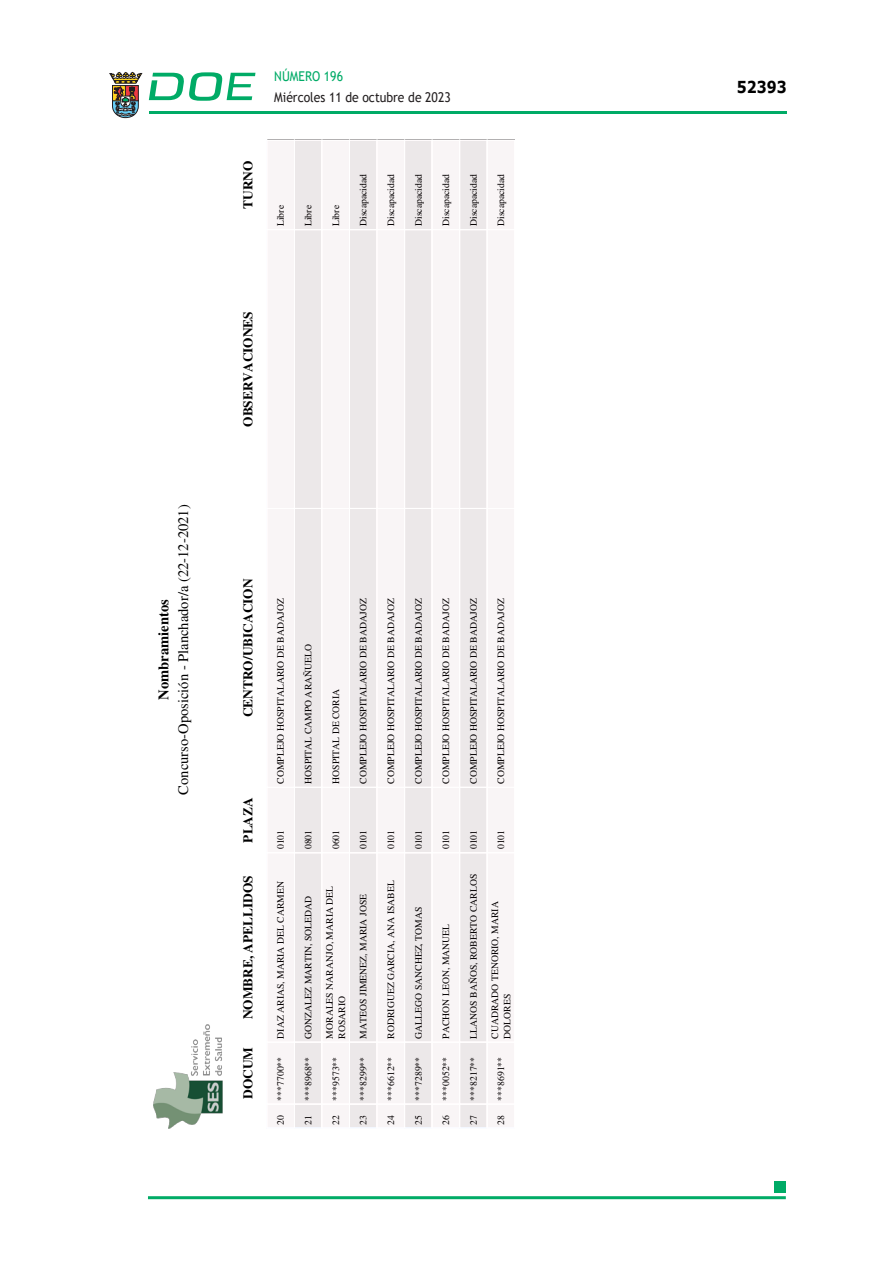
<style>
.page{position:relative;width:893px;height:1263px;background:#fff}
.page>*{position:absolute;margin:0;border:0;box-sizing:border-box;transform-origin:0 0}
.t1{font:700 16.5px "Verdana";color:#000;scale:.85 1}
.t2{font:14.55px/19.5px "PDFA Times";color:#000;text-align:center}
.t3{font:13.5px "Trebuchet MS";color:#231f20;scale:.9 1}
.t4{font:13.5px "Trebuchet MS";color:#00ab67;scale:.9 1}
.t5{font:700 13.35px "PDFA Times";color:#000}
.t6{font:9.75px/12.1px "PDFA Times";color:#000}
.s1{font-weight:700}
</style>
<div class="page">
<hr style="left:149px;top:111px;width:638px;height:3px;background:#00ab66">
<svg style="left:109px;top:72px;width:33px;height:46px"></svg>
<svg style="left:149px;top:72px;width:106px;height:29px"></svg>
<hr style="left:148px;top:1196px;width:638px;height:3px;background:#00ab66">
<div style="left:775px;top:1181px;width:11px;height:11px;background:#00ab66"></div>
<img style="left:153px;top:1025px;width:69px;height:103px">
<div style="left:294px;top:1103px;width:28px;height:25px;border:1px solid #fff"></div>
<div style="left:349px;top:1103px;width:29px;height:25px;border:1px solid #fff"></div>
<div style="left:404px;top:1103px;width:29px;height:25px;border:1px solid #fff"></div>
<div style="left:459px;top:1103px;width:29px;height:25px;border:1px solid #fff"></div>
<div style="left:267px;top:140px;width:247px;height:987px;background:linear-gradient(to right,#f4f0f1,#f4f0f1)"></div>
<p class="t2" style="left:154px;top:795px;width:292px;rotate:-90deg"><span class="s1">Nombramientos<br></span>Concurso-Oposición - Planchador/a (22-12-2021)</p>
<h3 class="t4" style="left:274px;top:67px;width:78px">NÚMERO 196</h3>
<h3 class="t3" style="left:274px;top:88px;width:198px">Miércoles 11 de octubre de 2023</h3>
<p class="t5" style="left:240px;top:209px;width:50px;rotate:-90deg">TURNO</p>
<p class="t6" style="left:275px;top:226px;width:23px;rotate:-90deg">Libre</p>
<p class="t6" style="left:302px;top:226px;width:23px;rotate:-90deg">Libre</p>
<p class="t6" style="left:330px;top:226px;width:23px;rotate:-90deg">Libre</p>
<p class="t6" style="left:357px;top:226px;width:54px;rotate:-90deg">Discapacidad</p>
<p class="t6" style="left:385px;top:226px;width:54px;rotate:-90deg">Discapacidad</p>
<p class="t6" style="left:412px;top:226px;width:54px;rotate:-90deg">Discapacidad</p>
<p class="t6" style="left:440px;top:226px;width:54px;rotate:-90deg">Discapacidad</p>
<p class="t6" style="left:467px;top:226px;width:54px;rotate:-90deg">Discapacidad</p>
<p class="t6" style="left:495px;top:226px;width:54px;rotate:-90deg">Discapacidad</p>
<p class="t5" style="left:240px;top:427px;width:117px;rotate:-90deg">OBSERVACIONES</p>
<p class="t5" style="left:240px;top:717px;width:140px;rotate:-90deg">CENTRO/UBICACION</p>
<p class="t5" style="left:240px;top:843px;width:47px;rotate:-90deg">PLAZA</p>
<p class="t5" style="left:240px;top:1019px;width:145px;rotate:-90deg">NOMBRE, APELLIDOS</p>
<p class="t5" style="left:240px;top:1119px;width:74px;rotate:-90deg"># DOCUM</p>
<p class="t6" style="left:275px;top:784px;width:187px;rotate:-90deg">COMPLEJO HOSPITALARIO DE BADAJOZ</p>
<p class="t6" style="left:302px;top:784px;width:141px;rotate:-90deg">HOSPITAL CAMPO ARAÑUELO</p>
<p class="t6" style="left:330px;top:784px;width:96px;rotate:-90deg">HOSPITAL DE CORIA</p>
<p class="t6" style="left:357px;top:784px;width:187px;rotate:-90deg">COMPLEJO HOSPITALARIO DE BADAJOZ</p>
<p class="t6" style="left:275px;top:849px;width:21px;rotate:-90deg">0101</p>
<p class="t6" style="left:302px;top:849px;width:21px;rotate:-90deg">0801</p>
<p class="t6" style="left:330px;top:849px;width:21px;rotate:-90deg">0601</p>
<p class="t6" style="left:357px;top:849px;width:21px;rotate:-90deg">0101</p>
<p class="t6" style="left:275px;top:1038px;width:159px;rotate:-90deg">DIAZ ARIAS, MARIA DEL CARMEN</p>
<p class="t6" style="left:302px;top:1038px;width:144px;rotate:-90deg">GONZALEZ MARTIN, SOLEDAD</p>
<p class="t6" style="left:324px;top:1038px;width:154px;rotate:-90deg">MORALES NARANJO, MARIA DEL<br>ROSARIO</p>
<p class="t6" style="left:357px;top:1038px;width:146px;rotate:-90deg">MATEOS JIMENEZ, MARIA JOSE</p>
<p class="t6" style="left:275px;top:1100px;width:45px;rotate:-90deg">***7700**</p>
<p class="t6" style="left:302px;top:1100px;width:45px;rotate:-90deg">***8968**</p>
<p class="t6" style="left:330px;top:1100px;width:45px;rotate:-90deg">***9573**</p>
<p class="t6" style="left:357px;top:1100px;width:45px;rotate:-90deg">***8299**</p>
<p class="t6" style="left:275px;top:1125px;width:11px;rotate:-90deg">20</p>
<p class="t6" style="left:302px;top:1125px;width:11px;rotate:-90deg">21</p>
<p class="t6" style="left:330px;top:1125px;width:11px;rotate:-90deg">22</p>
<p class="t6" style="left:357px;top:1125px;width:11px;rotate:-90deg">23</p>
<p class="t6" style="left:385px;top:784px;width:187px;rotate:-90deg">COMPLEJO HOSPITALARIO DE BADAJOZ</p>
<p class="t6" style="left:385px;top:849px;width:21px;rotate:-90deg">0101</p>
<p class="t6" style="left:385px;top:1038px;width:160px;rotate:-90deg">RODRIGUEZ GARCIA, ANA ISABEL</p>
<p class="t6" style="left:385px;top:1100px;width:45px;rotate:-90deg">***6612**</p>
<p class="t6" style="left:385px;top:1125px;width:11px;rotate:-90deg">24</p>
<p class="t6" style="left:412px;top:784px;width:187px;rotate:-90deg">COMPLEJO HOSPITALARIO DE BADAJOZ</p>
<p class="t6" style="left:412px;top:849px;width:21px;rotate:-90deg">0101</p>
<p class="t6" style="left:412px;top:1038px;width:133px;rotate:-90deg">GALLEGO SANCHEZ, TOMAS</p>
<p class="t6" style="left:412px;top:1100px;width:45px;rotate:-90deg">***7289**</p>
<p class="t6" style="left:412px;top:1125px;width:11px;rotate:-90deg">25</p>
<p class="t6" style="left:440px;top:784px;width:187px;rotate:-90deg">COMPLEJO HOSPITALARIO DE BADAJOZ</p>
<p class="t6" style="left:467px;top:784px;width:187px;rotate:-90deg">COMPLEJO HOSPITALARIO DE BADAJOZ</p>
<p class="t6" style="left:495px;top:784px;width:187px;rotate:-90deg">COMPLEJO HOSPITALARIO DE BADAJOZ</p>
<p class="t6" style="left:440px;top:849px;width:21px;rotate:-90deg">0101</p>
<p class="t6" style="left:467px;top:849px;width:21px;rotate:-90deg">0101</p>
<p class="t6" style="left:495px;top:849px;width:21px;rotate:-90deg">0101</p>
<p class="t6" style="left:440px;top:1038px;width:116px;rotate:-90deg">PACHON LEON, MANUEL</p>
<p class="t6" style="left:467px;top:1038px;width:166px;rotate:-90deg">LLANOS BAÑOS, ROBERTO CARLOS</p>
<p class="t6" style="left:489px;top:1038px;width:139px;rotate:-90deg">CUADRADO TENORIO, MARIA<br>DOLORES</p>
<p class="t6" style="left:440px;top:1100px;width:45px;rotate:-90deg">***0052**</p>
<p class="t6" style="left:467px;top:1100px;width:45px;rotate:-90deg">***8217**</p>
<p class="t6" style="left:495px;top:1100px;width:45px;rotate:-90deg">***8691**</p>
<p class="t6" style="left:440px;top:1125px;width:11px;rotate:-90deg">26</p>
<p class="t6" style="left:467px;top:1125px;width:11px;rotate:-90deg">27</p>
<p class="t6" style="left:495px;top:1125px;width:11px;rotate:-90deg">28</p>
<h1 class="t1" style="left:737px;top:75px;width:60px">52393</h1>
</div>
